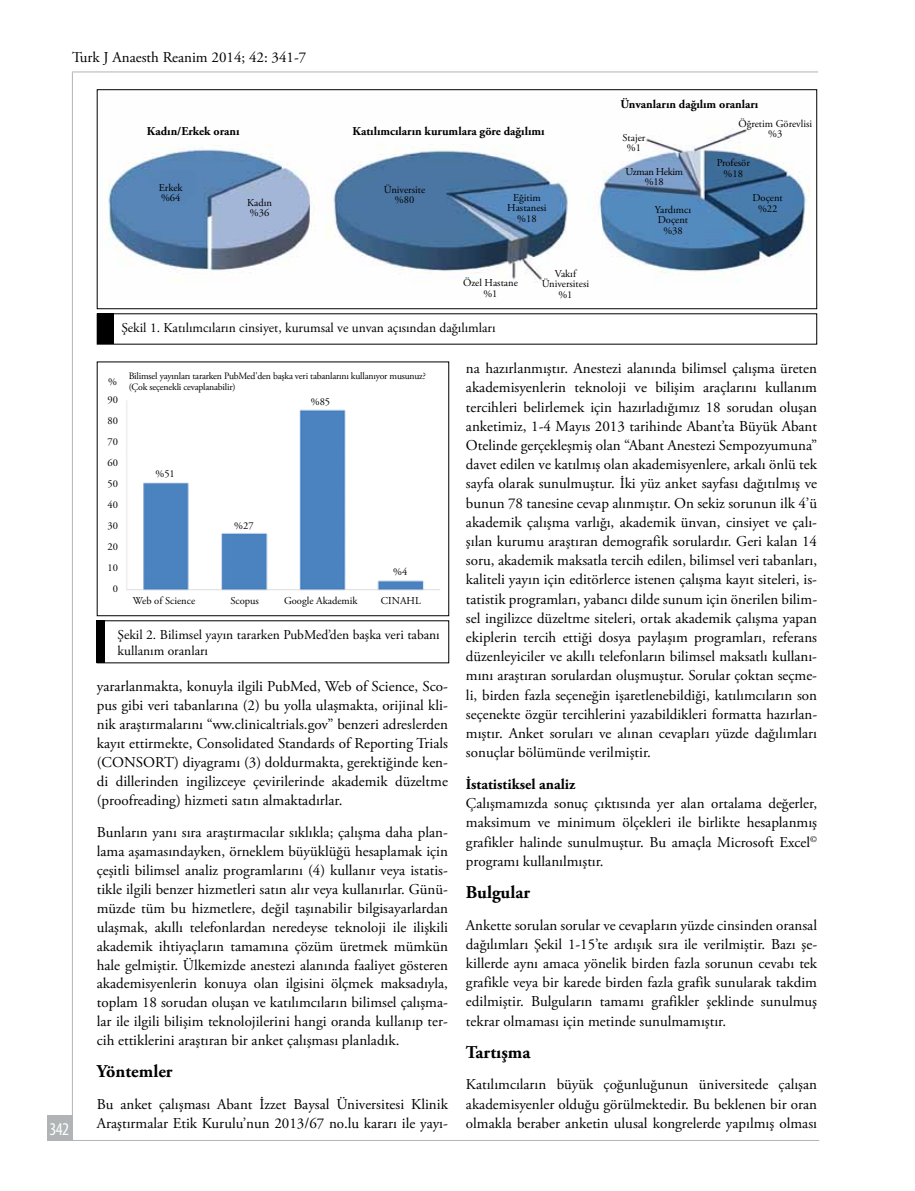
<style>
.page{position:relative;width:915px;height:1191px;background:#fff}
.page>*{position:absolute;margin:0;border:0;box-sizing:border-box;transform-origin:0 0}
.t1{font:700 18px "Adobe Garamond Pro";color:#000}
.t2{font:condensed 18px "Myriad Pro";color:#fff}
.t3{font:15px/19.2px "Adobe Garamond Pro";color:#000;text-align:justify}
.t4{font:700 15px "Adobe Garamond Pro";color:#000}
.t5{font:13.5px/16.2px "Adobe Garamond Pro";color:#000}
.t6{font:700 12px "Adobe Garamond Pro";color:#000}
.t7{font:10.5px/10.5px "Adobe Garamond Pro";color:#000;text-align:center}
.t8{font:10.5px/10.5px "Adobe Garamond Pro";letter-spacing:-.03em;color:#000;text-align:center}
.t9{font:9.75px/10.5px "Adobe Garamond Pro";letter-spacing:-.02em;color:#000}
</style>
<div class="page">
<hr style="left:73px;top:1140px;width:746px;height:1px;background:#b1b4b6">
<hr style="left:72px;top:72px;width:1px;height:1050px;background:#b1b4b6">
<div style="left:47px;top:1114px;width:26px;height:26px;background:#b1b4b6"></div>
<hr style="left:72px;top:72px;width:745px;height:1px;background:#b1b4b6">
<img style="left:106px;top:128px;width:704px;height:155px">
<div style="left:97px;top:89px;width:719px;height:220px;border:1px solid #000"></div>
<div style="left:97px;top:314px;width:16px;height:30px;background:#000"></div>
<img style="left:126px;top:400px;width:314px;height:191px">
<div style="left:97px;top:621px;width:8px;height:42px;background:#000"></div>
<p class="t3" style="left:72px;top:48px;width:236px">Turk J Anaesth Reanim 2014; 42: 341-7</p>
<p class="t6" style="left:620px;top:97px;width:139px">Ünvanların dağılım oranları</p>
<p class="t6" style="left:147px;top:124px;width:94px">Kadın/Erkek oranı</p>
<p class="t6" style="left:352px;top:124px;width:193px">Katılımcıların kurumlara göre dağılımı</p>
<p class="t7" style="left:622px;top:132px;width:24px">Stajer %1</p>
<p class="t7" style="left:738px;top:118px;width:75px">Öğretim Görevlisi %3</p>
<p class="t7" style="left:159px;top:182px;width:25px;text-align:left">Erkek %64</p>
<p class="t7" style="left:247px;top:198px;width:26px;text-align:left">Kadın %36</p>
<p class="t7" style="left:384px;top:184px;width:43px">Üniversite %80</p>
<p class="t8" style="left:625px;top:166px;width:59px">Uzman Hekim %18</p>
<p class="t7" style="left:507px;top:192px;width:41px">Eğitim<br>Hastanesi %18</p>
<p class="t7" style="left:654px;top:204px;width:38px">Yardımcı<br>Doçent %38</p>
<p class="t7" style="left:716px;top:158px;width:35px">Profesör %18</p>
<p class="t7" style="left:752px;top:193px;width:32px">Doçent %22</p>
<p class="t7" style="left:463px;top:278px;width:56px">Özel Hastane %1</p>
<p class="t7" style="left:541px;top:268px;width:49px">Vakıf<br>Üniversitesi %1</p>
<p class="t2" style="left:49px;top:1117px;width:21px">342</p>
<p class="t5" style="left:121px;top:320px;width:375px">Şekil 1. Katılımcıların cinsiyet, kurumsal ve unvan açısından dağılımları</p>
<p class="t7" style="left:108px;top:377px;width:10px">%</p>
<p class="t7" style="left:108px;top:390px;width:12px;line-height:21px">90<br>80<br>70<br>60<br>50<br>40<br>30<br>20<br>10<br>0</p>
<p class="t9" style="left:129px;top:371px;width:298px">Bilimsel yayınları tararken PubMed'den başka veri tabanlarını kullanıyor musunuz? (Çok seçenekli cevaplanabilir)</p>
<p class="t7" style="left:155px;top:469px;width:21px">%51</p>
<p class="t7" style="left:234px;top:520px;width:21px">%27</p>
<p class="t7" style="left:311px;top:396px;width:21px">%85</p>
<p class="t7" style="left:393px;top:567px;width:16px">%4</p>
<p class="t7" style="left:133px;top:596px;width:64px">Web of Science</p>
<p class="t7" style="left:230px;top:596px;width:30px">Scopus</p>
<p class="t7" style="left:284px;top:596px;width:75px">Google Akademik</p>
<p class="t7" style="left:381px;top:596px;width:41px">CINAHL</p>
<p class="t5" style="left:117px;top:627px;width:323px">Şekil 2. Bilimsel yayın tararken PubMed’den başka veri tabanı kullanım oranları</p>
<p class="t3" style="left:97px;top:677px;width:352px">yararlanmakta, konuyla ilgili PubMed, Web of Science, Sco&shy;pus gibi veri tabanlarına (2) bu yolla ulaşmakta, orijinal kli&shy;nik araştırmalarını “ww.clinicaltrials.gov” benzeri adreslerden kayıt ettirmekte, Consolidated Standards of Reporting Trials (CONSORT) diyagramı (3) doldurmakta, gerektiğinde ken&shy;di dillerinden ingilizceye çevirilerinde akademik düzeltme (proofreading) hizmeti satın almaktadırlar.</p>
<p class="t3" style="left:97px;top:823px;width:352px">Bunların yanı sıra araştırmacılar sıklıkla; çalışma daha plan&shy;lama aşamasındayken, örneklem büyüklüğü hesaplamak için çeşitli bilimsel analiz programlarını (4) kullanır veya istatis&shy;tikle ilgili benzer hizmetleri satın alır veya kullanırlar. Günü&shy;müzde tüm bu hizmetlere, değil taşınabilir bilgisayarlardan ulaşmak, akıllı telefonlardan neredeyse teknoloji ile ilişkili akademik ihtiyaçların tamamına çözüm üretmek mümkün hale gelmiştir. Ülkemizde anestezi alanında faaliyet gösteren akademisyenlerin konuya olan ilgisini ölçmek maksadıyla, toplam 18 sorudan oluşan ve katılımcıların bilimsel çalışma&shy;lar ile ilgili bilişim teknolojilerini hangi oranda kullanıp ter&shy;cih ettiklerini araştıran bir anket çalışması planladık.</p>
<p class="t1" style="left:97px;top:1061px;width:77px">Yöntemler</p>
<p class="t3" style="left:97px;top:1095px;width:352px">Bu anket çalışması Abant İzzet Baysal Üniversitesi Klinik<br>Araştırmalar Etik Kurulu’nun 2013/67 no.lu kararı ile yayı-</p>
<p class="t3" style="left:466px;top:359px;width:352px">na hazırlanmıştır. Anestezi alanında bilimsel çalışma üreten akademisyenlerin teknoloji ve bilişim araçlarını kullanım tercihleri belirlemek için hazırladığımız 18 sorudan oluşan anketimiz, 1-4 Mayıs 2013 tarihinde Abant’ta Büyük Abant Otelinde gerçekleşmiş olan “Abant Anestezi Sempozyumuna” davet edilen ve katılmış olan akademisyenlere, arkalı önlü tek sayfa olarak sunulmuştur. İki yüz anket sayfası dağıtılmış ve bunun 78 tanesine cevap alınmıştır. On sekiz sorunun ilk 4’ü akademik çalışma varlığı, akademik ünvan, cinsiyet ve çalı&shy;şılan kurumu araştıran demografik sorulardır. Geri kalan 14 soru, akademik maksatla tercih edilen, bilimsel veri tabanları, kaliteli yayın için editörlerce istenen çalışma kayıt siteleri, is&shy;tatistik programları, yabancı dilde sunum için önerilen bilim&shy;sel ingilizce düzeltme siteleri, ortak akademik çalışma yapan ekiplerin tercih ettiği dosya paylaşım programları, referans düzenleyiciler ve akıllı telefonların bilimsel maksatlı kullanı&shy;mını araştıran sorulardan oluşmuştur. Sorular çoktan seçme&shy;li, birden fazla seçeneğin işaretlenebildiği, katılımcıların son seçenekte özgür tercihlerini yazabildikleri formatta hazırlan&shy;mıştır. Anket soruları ve alınan cevapları yüzde dağılımları sonuçlar bölümünde verilmiştir.</p>
<p class="t4" style="left:466px;top:775px;width:111px">İstatistiksel analiz</p>
<p class="t3" style="left:466px;top:794px;width:352px">Çalışmamızda sonuç çıktısında yer alan ortalama değerler, maksimum ve minimum ölçekleri ile birlikte hesaplanmış grafikler halinde sunulmuştur. Bu amaçla Microsoft Excel<sup>© </sup>programı kullanılmıştır.</p>
<p class="t1" style="left:466px;top:881px;width:66px">Bulgular</p>
<p class="t3" style="left:466px;top:915px;width:352px">Ankette sorulan sorular ve cevapların yüzde cinsinden oransal dağılımları Şekil 1-15’te ardışık sıra ile verilmiştir. Bazı şe&shy;killerde aynı amaca yönelik birden fazla sorunun cevabı tek grafikle veya bir karede birden fazla grafik sunularak takdim edilmiştir. Bulguların tamamı grafikler şeklinde sunulmuş tekrar olmaması için metinde sunulmamıştır.</p>
<p class="t1" style="left:466px;top:1041px;width:66px">Tartışma</p>
<p class="t3" style="left:466px;top:1075px;width:352px">Katılımcıların büyük çoğunluğunun üniversitede çalışan akademisyenler olduğu görülmektedir. Bu beklenen bir oran olmakla beraber anketin ulusal kongrelerde yapılmış olması</p>
</div>
